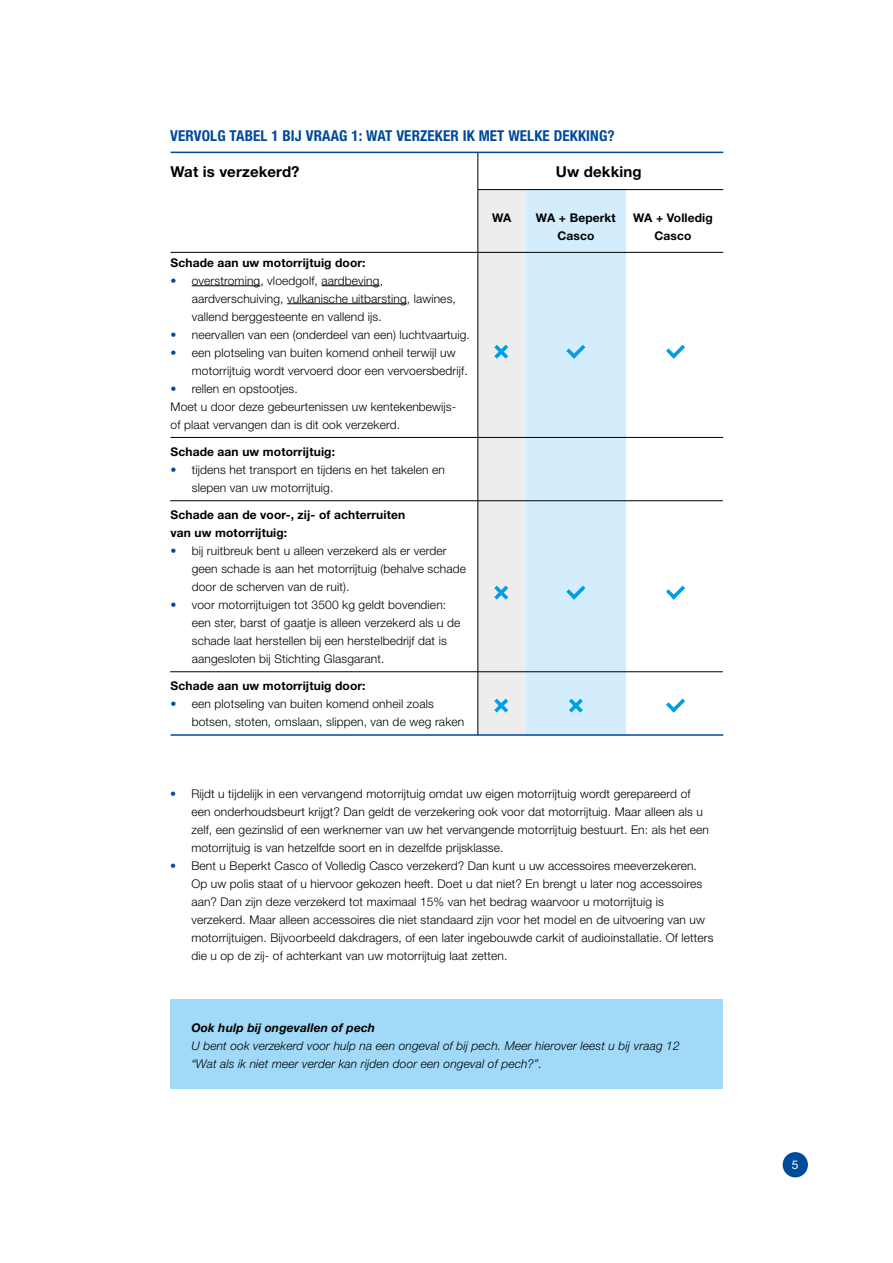
<style>
.page{position:relative;width:893px;height:1263px;background:#fff}
.page>*{position:absolute;margin:0;border:0;box-sizing:border-box;transform-origin:0 0}
.t1{font:700 condensed 15px "Helvetica Neue LT Std";letter-spacing:.01em;color:#004a9a}
.t2{font:700 15px "Helvetica Neue LT Std";letter-spacing:.01em;color:#000}
.t3{font:300 12px/18px "Helvetica Neue LT Std";letter-spacing:.01em;color:#000}
.t4{font:700 12px/18px "Helvetica Neue LT Std";letter-spacing:.01em;color:#000;text-align:center}
.t5{font:italic 300 12px/18px "Helvetica Neue LT Std";letter-spacing:.01em;color:#000}
.t6{font:italic 700 12px "Helvetica Neue LT Std";letter-spacing:.01em;color:#000}
.t7{font:12px "Helvetica Neue LT Std";color:#fff}
.s1{color:#004a9a}
</style>
<div class="page">
<div style="left:783px;top:1152px;width:25px;height:25px;background:#004a9a;border-radius:50%"></div>
<div style="left:170px;top:999px;width:553px;height:89px;background:#a1daf8"></div>
<div style="left:526px;top:190px;width:100px;height:545px;background:#d4edfc"></div>
<div style="left:478px;top:190px;width:48px;height:545px;background:#ededed"></div>
<hr style="left:192px;top:285px;width:68px;height:1px;background:#000">
<hr style="left:322px;top:285px;width:58px;height:1px;background:#000">
<hr style="left:287px;top:303px;width:120px;height:1px;background:#000">
<hr style="left:171px;top:252px;width:552px;height:1px;background:#000">
<hr style="left:171px;top:437px;width:552px;height:1px;background:#000">
<hr style="left:170px;top:500px;width:553px;height:1px;background:#000">
<hr style="left:170px;top:671px;width:553px;height:1px;background:#000">
<hr style="left:478px;top:189px;width:245px;height:1px;background:#000">
<hr style="left:478px;top:152px;width:1px;height:583px;background:#000">
<hr style="left:171px;top:152px;width:552px;height:1px;background:#004a9a">
<hr style="left:171px;top:734px;width:552px;height:2px;background:#004a9a">
<svg style="left:566px;top:345px;width:19px;height:14px"></svg>
<svg style="left:666px;top:345px;width:19px;height:14px"></svg>
<svg style="left:494px;top:345px;width:14px;height:14px"></svg>
<svg style="left:566px;top:586px;width:19px;height:14px"></svg>
<svg style="left:666px;top:586px;width:19px;height:14px"></svg>
<svg style="left:494px;top:586px;width:14px;height:14px"></svg>
<svg style="left:666px;top:699px;width:19px;height:14px"></svg>
<svg style="left:494px;top:699px;width:14px;height:14px"></svg>
<svg style="left:569px;top:699px;width:14px;height:14px"></svg>
<p class="t1" style="left:170px;top:126px;width:446px">VERVOLG TABEL 1 BIJ VRAAG 1: WAT VERZEKER IK MET WELKE DEKKING?</p>
<p class="t2" style="left:171px;top:162px;width:131px">Wat is verzekerd?</p>
<p class="t2" style="left:556px;top:162px;width:87px">Uw dekking</p>
<p class="t4" style="left:492px;top:208px;width:21px">WA</p>
<p class="t4" style="left:536px;top:208px;width:81px">WA + Beperkt<br>Casco</p>
<p class="t4" style="left:633px;top:208px;width:81px">WA + Volledig<br>Casco</p>
<p class="t4" style="left:171px;top:253px;width:197px">Schade aan uw motorrijtuig door:</p>
<p class="t3" style="left:192px;top:271px;width:266px;text-indent:-21px"><span class="s1">•</span> overstroming, vloedgolf, aardbeving, aardverschuiving, vulkanische uitbarsting, lawines, vallend berggesteente en vallend ijs.</p>
<p class="t3" style="left:171px;top:325px;width:301px"><span class="s1">•</span> neervallen van een (onderdeel van een) luchtvaartuig.</p>
<p class="t3" style="left:192px;top:343px;width:277px;text-indent:-21px"><span class="s1">•</span> een plotseling van buiten komend onheil terwijl uw motorrijtuig wordt vervoerd door een vervoersbedrijf.</p>
<p class="t3" style="left:171px;top:379px;width:287px"><span class="s1">•</span> rellen en opstootjes.<br>Moet u door deze gebeurtenissen uw kentekenbewijs&shy;of plaat vervangen dan is dit ook verzekerd.</p>
<p class="t4" style="left:171px;top:442px;width:166px">Schade aan uw motorrijtuig:</p>
<p class="t3" style="left:192px;top:460px;width:255px;text-indent:-21px"><span class="s1">•</span> tijdens het transport en tijdens en het takelen en slepen van uw motorrijtuig.</p>
<p class="t4" style="left:171px;top:505px;width:236px;text-align:left">Schade aan de voor-, zij- of achterruiten van uw motorrijtuig:</p>
<p class="t3" style="left:192px;top:541px;width:276px;text-indent:-21px"><span class="s1">•</span> bij ruitbreuk bent u alleen verzekerd als er verder geen schade is aan het motorrijtuig (behalve schade door de scherven van de ruit).</p>
<p class="t3" style="left:192px;top:595px;width:270px;text-indent:-21px"><span class="s1">•</span> voor motorrijtuigen tot 3500 kg geldt bovendien: een ster, barst of gaatje is alleen verzekerd als u de schade laat herstellen bij een herstelbedrijf dat is aangesloten bij Stichting Glasgarant.</p>
<p class="t4" style="left:171px;top:676px;width:197px">Schade aan uw motorrijtuig door:</p>
<p class="t3" style="left:192px;top:694px;width:274px;text-indent:-21px"><span class="s1">•</span> een plotseling van buiten komend onheil zoals botsen, stoten, omslaan, slippen, van de weg raken</p>
<p class="t3" style="left:191px;top:784px;width:519px;text-indent:-21px"><span class="s1">•</span> Rijdt u tijdelijk in een vervangend motorrijtuig omdat uw eigen motorrijtuig wordt gerepareerd of een onderhoudsbeurt krijgt? Dan geldt de verzekering ook voor dat motorrijtuig. Maar alleen als u zelf, een gezinslid of een werknemer van uw het vervangende motorrijtuig bestuurt. En: als het een motorrijtuig is van hetzelfde soort en in dezelfde prijsklasse.</p>
<p class="t3" style="left:191px;top:856px;width:524px;text-indent:-21px"><span class="s1">•</span> Bent u Beperkt Casco of Volledig Casco verzekerd? Dan kunt u uw accessoires meeverzekeren.<br>Op uw polis staat of u hiervoor gekozen heeft. Doet u dat niet? En brengt u later nog accessoires aan? Dan zijn deze verzekerd tot maximaal 15% van het bedrag waarvoor u motorrijtuig is verzekerd. Maar alleen accessoires die niet standaard zijn voor het model en de uitvoering van uw motorrijtuigen. Bijvoorbeeld dakdragers, of een later ingebouwde carkit of audioinstallatie. Of letters die u op de zij- of achterkant van uw motorrijtuig laat zetten.</p>
<p class="t6" style="left:191px;top:1020px;width:185px">Ook hulp bij ongevallen of pech</p>
<p class="t5" style="left:191px;top:1036px;width:490px">U bent ook verzekerd voor hulp na een ongeval of bij pech. Meer hierover leest u bij vraag 12 “Wat als ik niet meer verder kan rijden door een ongeval of pech?”.</p>
<p class="t7" style="left:792px;top:1157px;width:8px">5</p>
</div>
